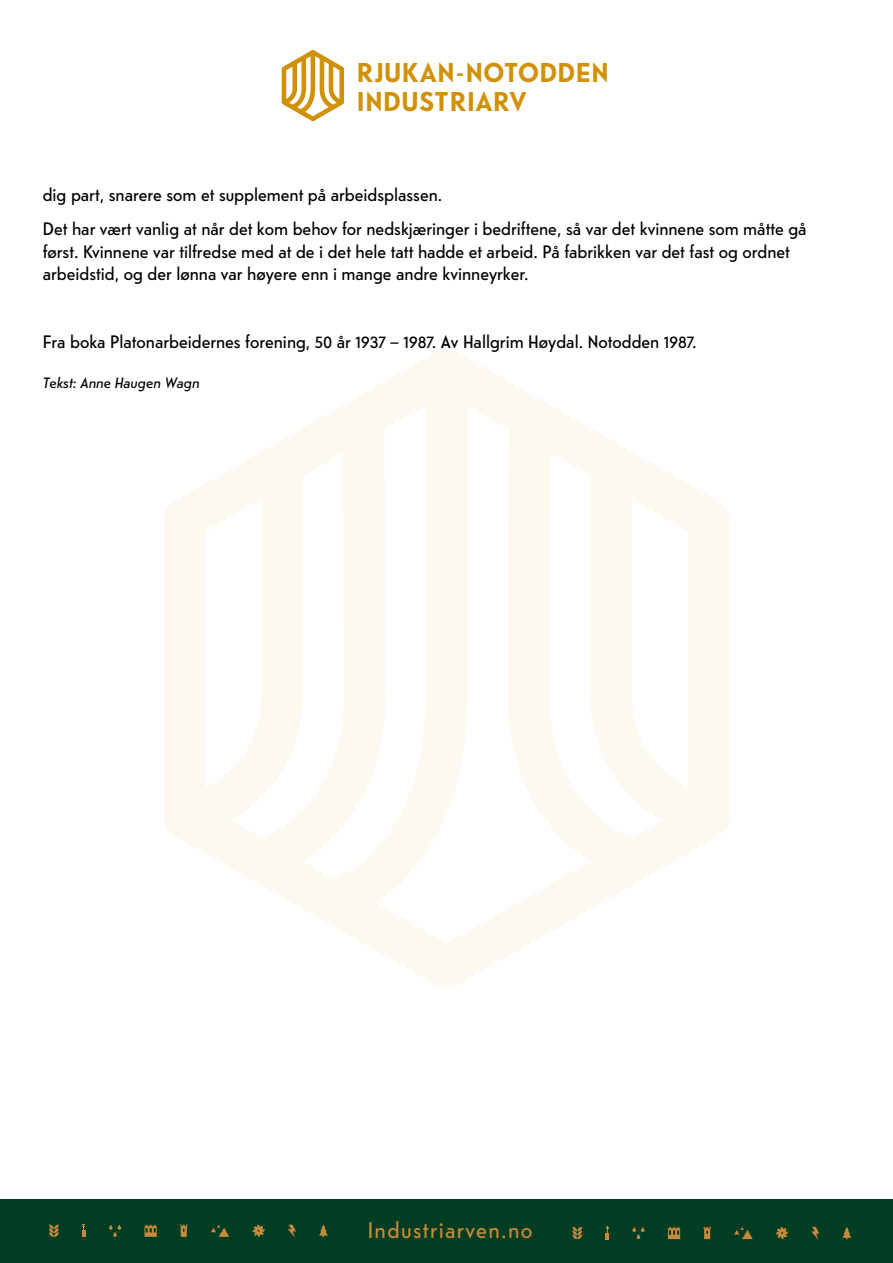
<style>
.page{position:relative;width:893px;height:1263px;background:#fff}
.page>*{position:absolute;margin:0;border:0;box-sizing:border-box;transform-origin:0 0}
.t1{font:700 27.15px/29.2px "Telefon";letter-spacing:.03em;color:#d09107}
.t2{font:22.5px "Telefon";letter-spacing:.06em;color:#c78a3c}
.t3{font:18px/34.5px "Telefon";color:#000}
.t4{font:italic 15px "Telefon";color:#000}
</style>
<div class="page">
<svg style="left:164px;top:350px;width:565px;height:637px"></svg>
<div style="left:0;top:1199px;width:893px;height:64px;background:#003d22"></div>
<svg style="left:282px;top:50px;width:62px;height:71px"></svg>
<svg style="left:811px;top:1227px;width:8px;height:12px"></svg>
<svg style="left:668px;top:1227px;width:12px;height:12px"></svg>
<svg style="left:703px;top:1227px;width:8px;height:12px"></svg>
<svg style="left:632px;top:1227px;width:13px;height:12px"></svg>
<svg style="left:605px;top:1227px;width:4px;height:12px"></svg>
<svg style="left:734px;top:1227px;width:19px;height:12px"></svg>
<svg style="left:776px;top:1227px;width:12px;height:12px"></svg>
<svg style="left:572px;top:1227px;width:10px;height:12px"></svg>
<svg style="left:842px;top:1227px;width:9px;height:12px"></svg>
<svg style="left:288px;top:1225px;width:8px;height:12px"></svg>
<svg style="left:144px;top:1224px;width:13px;height:13px"></svg>
<svg style="left:180px;top:1224px;width:8px;height:13px"></svg>
<svg style="left:109px;top:1224px;width:12px;height:13px"></svg>
<svg style="left:82px;top:1224px;width:4px;height:13px"></svg>
<svg style="left:211px;top:1224px;width:18px;height:13px"></svg>
<svg style="left:253px;top:1224px;width:12px;height:13px"></svg>
<svg style="left:49px;top:1224px;width:10px;height:13px"></svg>
<svg style="left:319px;top:1225px;width:9px;height:12px"></svg>
<h1 class="t1" style="left:357px;top:57px;width:253px">RJUKAN-NOTODDEN<br>INDUSTRIARV</h1>
<p class="t3" style="left:43px;top:177px;width:765px">dig part, snarere som et supplement på arbeidsplassen.<br>Det har vært vanlig at når det kom behov for nedskjæringer i bedriftene, så var det kvinnene som måtte gå</p>
<p class="t3" style="left:43px;top:240px;width:749px;line-height:22.5px">først. Kvinnene var tilfredse med at de i det hele tatt hadde et arbeid. På fabrikken var det fast og ordnet arbeidstid, og der lønna var høyere enn i mange andre kvinneyrker.</p>
<p class="t3" style="left:43px;top:325px;width:655px">Fra boka Platonarbeidernes forening, 50 år 1937 – 1987. Av Hallgrim Høydal. Notodden 1987.</p>
<p class="t4" style="left:43px;top:373px;width:159px">Tekst: Anne Haugen Wagn</p>
<p class="t2" style="left:368px;top:1216px;width:166px">Industriarven.no</p>
</div>
